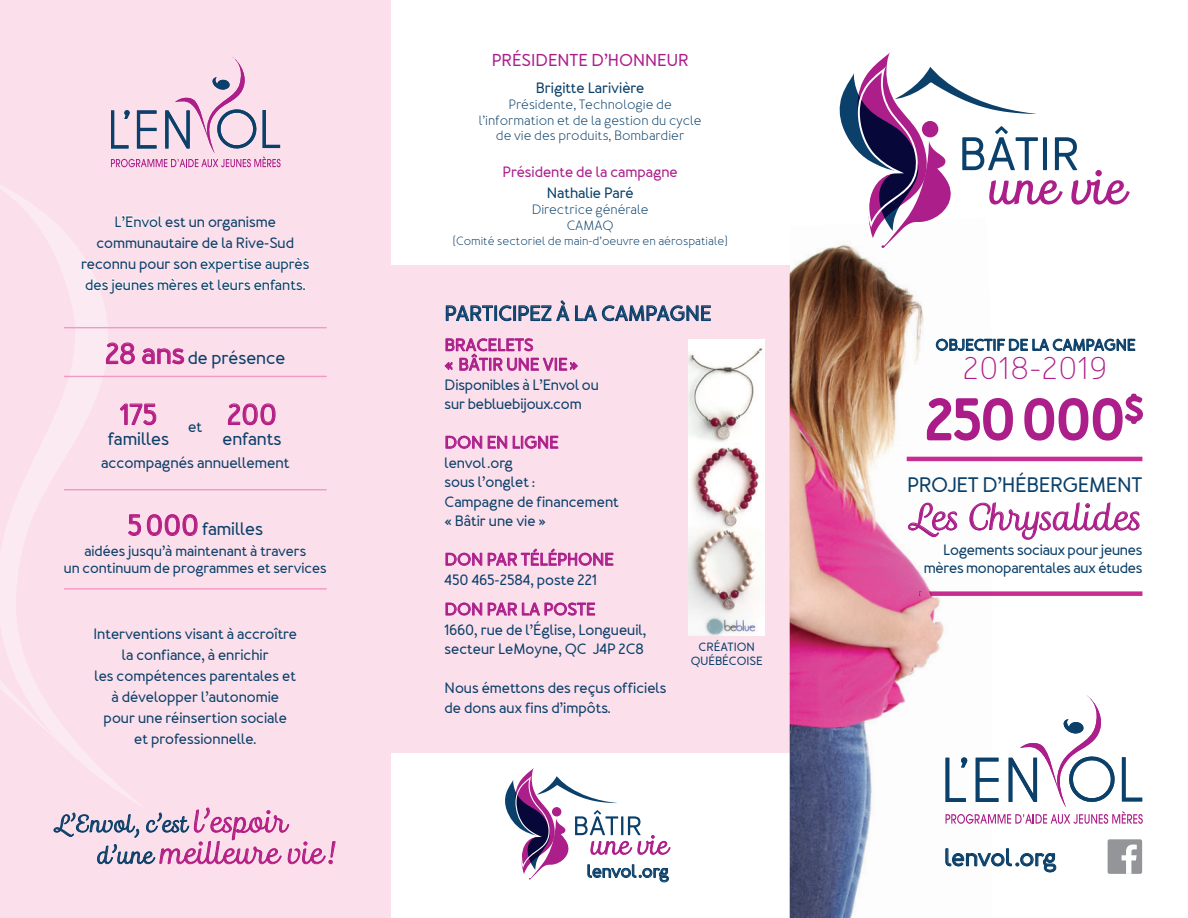
<style>
.page{position:relative;width:1188px;height:918px;background:#fff}
.page>*{position:absolute;margin:0;border:0;box-sizing:border-box;transform-origin:0 0}
.t1{font:34.5px "Madre Script";letter-spacing:-.015em;color:#ac1e8a}
.t2{font:300 31.5px "Merlo";color:#ac1e8a;scale:1.1 1}
.t3{font:700 29.25px "Merlo Round";color:#b51e84}
.t4{font:28.5px "Madre Script";color:#b51e84}
.t5{font:700 24.6px "Merlo Round";color:#0b406a}
.t6{font:22.5px "Madre Script";color:#0b406a}
.t7{font:700 21px "Merlo Round";letter-spacing:-.015em;color:#0b406a}
.t8{font:700 18.15px "Merlo Round";color:#0b406a}
.t9{font:700 18px "Merlo Round";color:#0b406a}
.t10{font:700 17.25px/19.5px "Merlo Round";color:#ac1e8a}
.t11{font:700 15.9px "Merlo Round";color:#0b406a}
.t12{font:700 15.3px "Merlo Round";color:#0b406a}
.t13{font:700 15px/21px "Merlo Round";color:#0b406a}
.t14{font:700 15px "Merlo Round";color:#ac1e8a}
.t15{font:700 14.7px/16.8px "Merlo Round";color:#0b406a;text-align:center}
.t16{font:13.5px/15.8px "Merlo Round";color:#0b406a;text-align:center}
.t17{font:12px "Merlo Round";color:#0b406a}
.t18{font:700 12px/13.5px "Merlo Round";color:#0b406a;text-align:center}
.s1{font-size:29.25px;color:#b51e84}
.s2{font-size:28.5px;color:#b51e84}
.s3{font-size:22.5px;color:#0b406a}
</style>
<div class="page">
<div style="left:919px;top:591px;width:223px;height:5px;background:#c92d92"></div>
<div style="left:390px;top:266px;width:400px;height:487px;background:#fbdfeb"></div>
<div style="left:0;top:0;width:390px;height:918px;background:#fbdfeb"></div>
<svg style="left:0;top:167px;width:146px;height:636px"></svg>
<svg style="left:115px;top:215px;width:47px;height:12px"></svg>
<svg style="left:85px;top:256px;width:224px;height:38px"></svg>
<svg style="left:53px;top:807px;width:283px;height:58px"></svg>
<svg style="left:106px;top:342px;width:29px;height:23px"></svg>
<svg style="left:142px;top:348px;width:42px;height:17px"></svg>
<svg style="left:119px;top:403px;width:38px;height:22px"></svg>
<svg style="left:228px;top:403px;width:48px;height:22px"></svg>
<svg style="left:127px;top:514px;width:14px;height:22px"></svg>
<svg style="left:147px;top:514px;width:51px;height:22px"></svg>
<hr style="left:64px;top:376px;width:263px;height:1px;background:#f499c2">
<hr style="left:64px;top:489px;width:263px;height:1px;background:#f499c2">
<hr style="left:64px;top:588px;width:263px;height:2px;background:#f499c2">
<hr style="left:64px;top:327px;width:263px;height:1px;background:#f499c2">
<svg style="left:444px;top:300px;width:267px;height:72px"></svg>
<svg style="left:445px;top:435px;width:114px;height:14px"></svg>
<svg style="left:445px;top:548px;width:169px;height:68px"></svg>
<svg style="left:840px;top:52px;width:290px;height:166px"></svg>
<svg style="left:991px;top:338px;width:145px;height:13px"></svg>
<svg style="left:991px;top:393px;width:152px;height:48px"></svg>
<svg style="left:991px;top:502px;width:149px;height:38px"></svg>
<hr style="left:907px;top:457px;width:235px;height:4px;background:#c92d92">
<img style="left:790px;top:218px;width:201px;height:700px">
<svg style="left:946px;top:695px;width:197px;height:129px"></svg>
<div style="left:1108px;top:839px;width:34px;height:35px;background:#939598;border-radius:2px"></div>
<svg style="left:1122px;top:845px;width:15px;height:29px"></svg>
<svg style="left:945px;top:848px;width:111px;height:25px"></svg>
<svg style="left:505px;top:768px;width:166px;height:114px"></svg>
<svg style="left:111px;top:57px;width:170px;height:110px"></svg>
<img style="left:689px;top:339px;width:76px;height:297px">
<p class="t13" style="left:81px;top:212px;width:230px;text-align:center">L’Envol est un organisme communautaire de la Rive-Sud reconnu pour son expertise auprès des jeunes mères et leurs enfants.</p>
<p class="t8" style="left:105px;top:346px;width:182px"><span class="s1">28 ans</span> de présence</p>
<h3 class="t3" style="left:120px;top:397px;width:39px">175</h3>
<p class="t8" style="left:108px;top:428px;width:63px">familles</p>
<p class="t12" style="left:188px;top:418px;width:16px">et</p>
<h3 class="t3" style="left:227px;top:397px;width:51px">200</h3>
<p class="t8" style="left:222px;top:428px;width:61px">enfants</p>
<p class="t12" style="left:101px;top:453px;width:190px">accompagnés annuellement</p>
<p class="t8" style="left:127px;top:518px;width:137px"><span class="s1">5000</span> familles</p>
<p class="t15" style="left:64px;top:544px;width:264px">aidées jusqu’à maintenant à travers<br>un continuum de programmes et services</p>
<p class="t13" style="left:93px;top:624px;width:205px;text-align:center">Interventions visant à accroître la confiance, à enrichir<br>les compétences parentales et à développer l’autonomie<br>pour une réinsertion sociale<br>et professionnelle.</p>
<h3 class="t6" style="left:54px;top:811px;width:235px">L’Envol, c’est <span class="s2">l’espoir</span></h3>
<h3 class="t4" style="left:98px;top:837px;width:241px"><span class="s3">d’une</span> meilleure vie !</h3>
<p class="t10" style="left:492px;top:52px;width:199px">PRÉSIDENTE D’HONNEUR</p>
<p class="t13" style="left:536px;top:78px;width:110px">Brigitte Larivière</p>
<p class="t16" style="left:479px;top:97px;width:225px">Présidente, Technologie de l’information et de la gestion du cycle de vie des produits, Bombardier</p>
<p class="t14" style="left:503px;top:163px;width:177px">Présidente de la campagne</p>
<p class="t13" style="left:547px;top:183px;width:88px">Nathalie Paré</p>
<p class="t16" style="left:532px;top:202px;width:119px">Directrice générale<br>CAMAQ</p>
<p class="t17" style="left:452px;top:234px;width:277px">(Comité sectoriel de main-d’oeuvre en aérospatiale)</p>
<h3 class="t7" style="left:445px;top:300px;width:268px">PARTICIPEZ À LA CAMPAGNE</h3>
<p class="t10" style="left:445px;top:336px;width:135px">BRACELETS<br>« BÂTIR UNE VIE»</p>
<p class="t13" style="left:445px;top:376px;width:156px;line-height:19.5px">Disponibles à L’Envol ou sur bebluebijoux.com</p>
<p class="t10" style="left:445px;top:434px;width:116px">DON EN LIGNE</p>
<p class="t13" style="left:445px;top:454px;width:176px;line-height:19.5px">lenvol.org<br>sous l’onglet :<br>Campagne de financement « Bâtir une vie »</p>
<p class="t10" style="left:445px;top:551px;width:171px">DON PAR TÉLÉPHONE</p>
<p class="t13" style="left:445px;top:570px;width:154px">450 465-2584, poste 221</p>
<p class="t10" style="left:445px;top:601px;width:152px">DON PAR LA POSTE</p>
<p class="t13" style="left:445px;top:621px;width:203px;line-height:19.5px">1660, rue de l’Église, Longueuil, secteur LeMoyne, QC J4P 2C8</p>
<p class="t13" style="left:445px;top:679px;width:223px;line-height:19.5px">Nous émettons des reçus officiels de dons aux fins d’impôts.</p>
<p class="t18" style="left:691px;top:641px;width:74px">CRÉATION<br>QUÉBÉCOISE</p>
<p class="t9" style="left:587px;top:860px;width:83px">lenvol.org</p>
<p class="t11" style="left:936px;top:335px;width:202px">OBJECTIF DE LA CAMPAGNE</p>
<h2 class="t2" style="left:963px;top:350px;width:133px">2018-2019</h2>
<h3 class="t7" style="left:907px;top:472px;width:237px">PROJET D’HÉBERGEMENT</h3>
<h1 class="t1" style="left:908px;top:497px;width:236px">Les Chrysalides</h1>
<p class="t13" style="left:924px;top:542px;width:220px;line-height:18px;text-align:right">Logements sociaux pour jeunes mères monoparentales aux études</p>
<h3 class="t5" style="left:945px;top:842px;width:113px">lenvol.org</h3>
</div>
